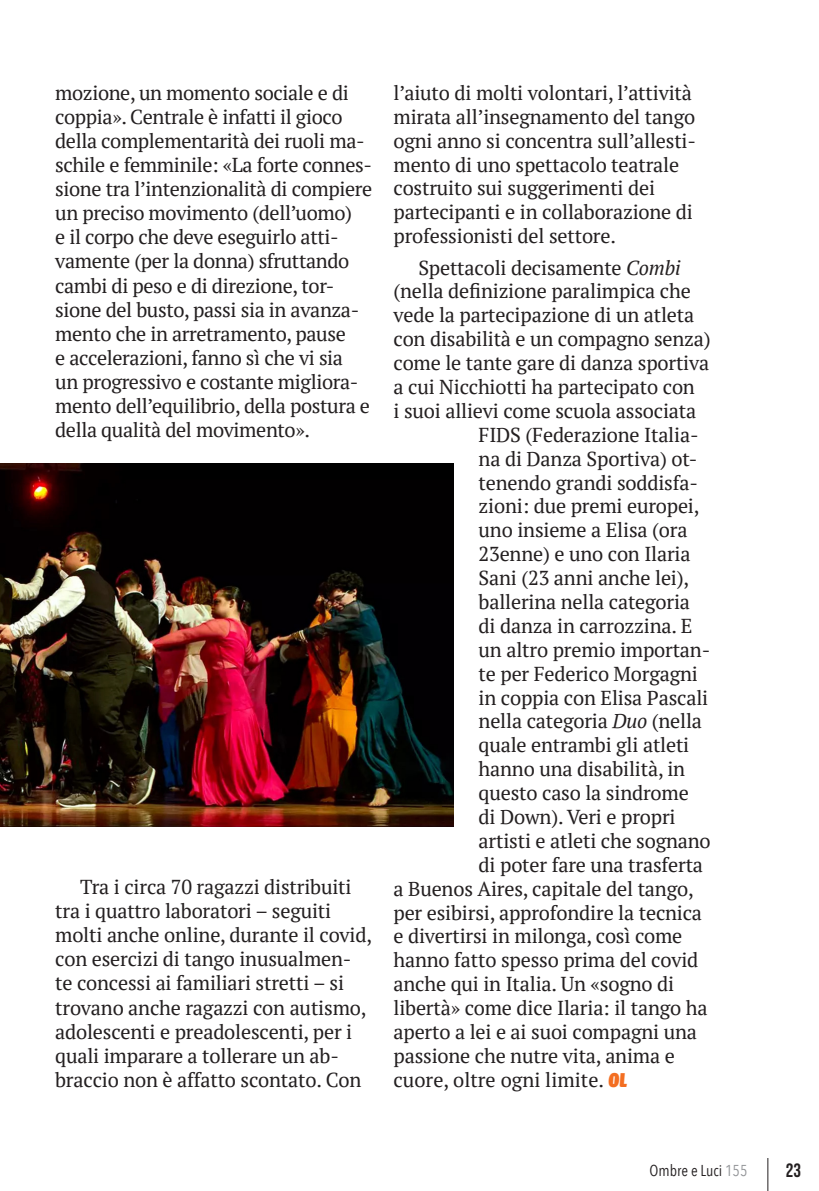
<style>
.page{position:relative;width:819px;height:1191px;background:#fff}
.page>*{position:absolute;margin:0;border:0;box-sizing:border-box;transform-origin:0 0}
._1__paragrafo{font:20.12px/24.2px "PT Serif";letter-spacing:-.01em;color:#231f20}
.t1{font:19.25px "Bebas Neue";color:#231f20}
.t2{font:15.75px "Avenir Next Condensed";color:#231f20}
.s1{font-style:italic}
.s2{font-family:"Calcite Pro";font-weight:900;color:#f36e21}
.s3{color:#939598}
</style>
<div class="page">
<hr style="left:767px;top:1158px;width:1px;height:33px;background:#231f20">
<img style="left:0;top:464px;width:454px;height:362px">
<p class="_1__paragrafo" style="left:55px;top:80px;width:318px">mozione, un momento sociale e di coppia». Centrale è infatti il gioco della complementarità dei ruoli ma&shy;schile e femminile: «La forte connes&shy;sione tra l’intenzionalità di compiere un preciso movimento (dell’uomo)<br>e il corpo che deve eseguirlo atti&shy;vamente (per la donna) sfruttando cambi di peso e di direzione, tor&shy;sione del busto, passi sia in avanza&shy;mento che in arretramento, pause<br>e accelerazioni, fanno sì che vi sia<br>un progressivo e costante migliora&shy;mento dell’equilibrio, della postura e della qualità del movimento».</p>
<p class="_1__paragrafo" style="left:55px;top:874px;width:318px;text-indent:25px">Tra i circa 70 ragazzi distribuiti tra i quattro laboratori – seguiti molti anche online, durante il covid, con esercizi di tango inusualmen&shy;te concessi ai familiari stretti – si trovano anche ragazzi con autismo, adolescenti e preadolescenti, per i quali imparare a tollerare un ab&shy;braccio non è affatto scontato. Con</p>
<p class="_1__paragrafo" style="left:393px;top:81px;width:304px">l’aiuto di molti volontari, l’attività mirata all’insegnamento del tango ogni anno si concentra sull’allesti&shy;mento di uno spettacolo teatrale costruito sui suggerimenti dei partecipanti e in collaborazione di professionisti del settore.</p>
<p class="_1__paragrafo" style="left:418px;top:255px;width:264px">Spettacoli decisamente <span class="s1">Combi</span></p>
<p class="_1__paragrafo" style="left:393px;top:279px;width:299px">(nella definizione paralimpica che</p>
<p class="_1__paragrafo" style="left:393px;top:303px;width:302px">vede la partecipazione di un atleta</p>
<p class="_1__paragrafo" style="left:393px;top:327px;width:319px">con disabilità e un compagno senza)</p>
<p class="_1__paragrafo" style="left:393px;top:351px;width:317px">come le tante gare di danza sportiva</p>
<p class="_1__paragrafo" style="left:393px;top:374px;width:303px">a cui Nicchiotti ha partecipato con</p>
<p class="_1__paragrafo" style="left:393px;top:398px;width:304px">i suoi allievi come scuola associata</p>
<p class="_1__paragrafo" style="left:478px;top:422px;width:221px">FIDS (Federazione Italia-</p>
<p class="_1__paragrafo" style="left:478px;top:446px;width:220px">na di Danza Sportiva) ot-</p>
<p class="_1__paragrafo" style="left:478px;top:470px;width:221px">tenendo grandi soddisfa-</p>
<p class="_1__paragrafo" style="left:478px;top:494px;width:222px">zioni: due premi europei,</p>
<p class="_1__paragrafo" style="left:478px;top:518px;width:210px">uno insieme a Elisa (ora</p>
<p class="_1__paragrafo" style="left:478px;top:542px;width:213px">23enne) e uno con Ilaria</p>
<p class="_1__paragrafo" style="left:478px;top:565px;width:212px">Sani (23 anni anche lei),</p>
<p class="_1__paragrafo" style="left:478px;top:589px;width:213px">ballerina nella categoria</p>
<p class="_1__paragrafo" style="left:478px;top:613px;width:215px">di danza in carrozzina. E</p>
<p class="_1__paragrafo" style="left:478px;top:637px;width:233px">un altro premio importan-</p>
<p class="_1__paragrafo" style="left:478px;top:661px;width:221px">te per Federico Morgagni</p>
<p class="_1__paragrafo" style="left:478px;top:685px;width:231px">in coppia con Elisa Pascali</p>
<p class="_1__paragrafo" style="left:478px;top:709px;width:225px">nella categoria <span class="s1">Duo</span> (nella</p>
<p class="_1__paragrafo" style="left:478px;top:733px;width:212px">quale entrambi gli atleti</p>
<p class="_1__paragrafo" style="left:478px;top:757px;width:208px">hanno una disabilità, in</p>
<p class="_1__paragrafo" style="left:478px;top:780px;width:212px">questo caso la sindrome</p>
<p class="_1__paragrafo" style="left:478px;top:804px;width:198px">di Down). Veri e propri</p>
<p class="_1__paragrafo" style="left:478px;top:828px;width:234px">artisti e atleti che sognano</p>
<p class="_1__paragrafo" style="left:478px;top:852px;width:226px">di poter fare una trasferta</p>
<p class="_1__paragrafo" style="left:393px;top:876px;width:302px">a Buenos Aires, capitale del tango,</p>
<p class="_1__paragrafo" style="left:393px;top:900px;width:310px">per esibirsi, approfondire la tecnica</p>
<p class="_1__paragrafo" style="left:393px;top:924px;width:290px">e divertirsi in milonga, così come</p>
<p class="_1__paragrafo" style="left:393px;top:948px;width:306px">hanno fatto spesso prima del covid</p>
<p class="_1__paragrafo" style="left:393px;top:971px;width:282px">anche qui in Italia. Un «sogno di</p>
<p class="_1__paragrafo" style="left:393px;top:995px;width:315px">libertà» come dice Ilaria: il tango ha</p>
<p class="_1__paragrafo" style="left:393px;top:1019px;width:305px">aperto a lei e ai suoi compagni una</p>
<p class="_1__paragrafo" style="left:393px;top:1043px;width:283px">passione che nutre vita, anima e</p>
<p class="_1__paragrafo" style="left:393px;top:1067px;width:235px">cuore, oltre ogni limite. <span class="s2">OL</span></p>
<p class="t2" style="left:649px;top:1156px;width:99px">Ombre e Luci <span class="s3">155</span></p>
<p class="t1" style="left:785px;top:1159px;width:17px">23</p>
</div>
